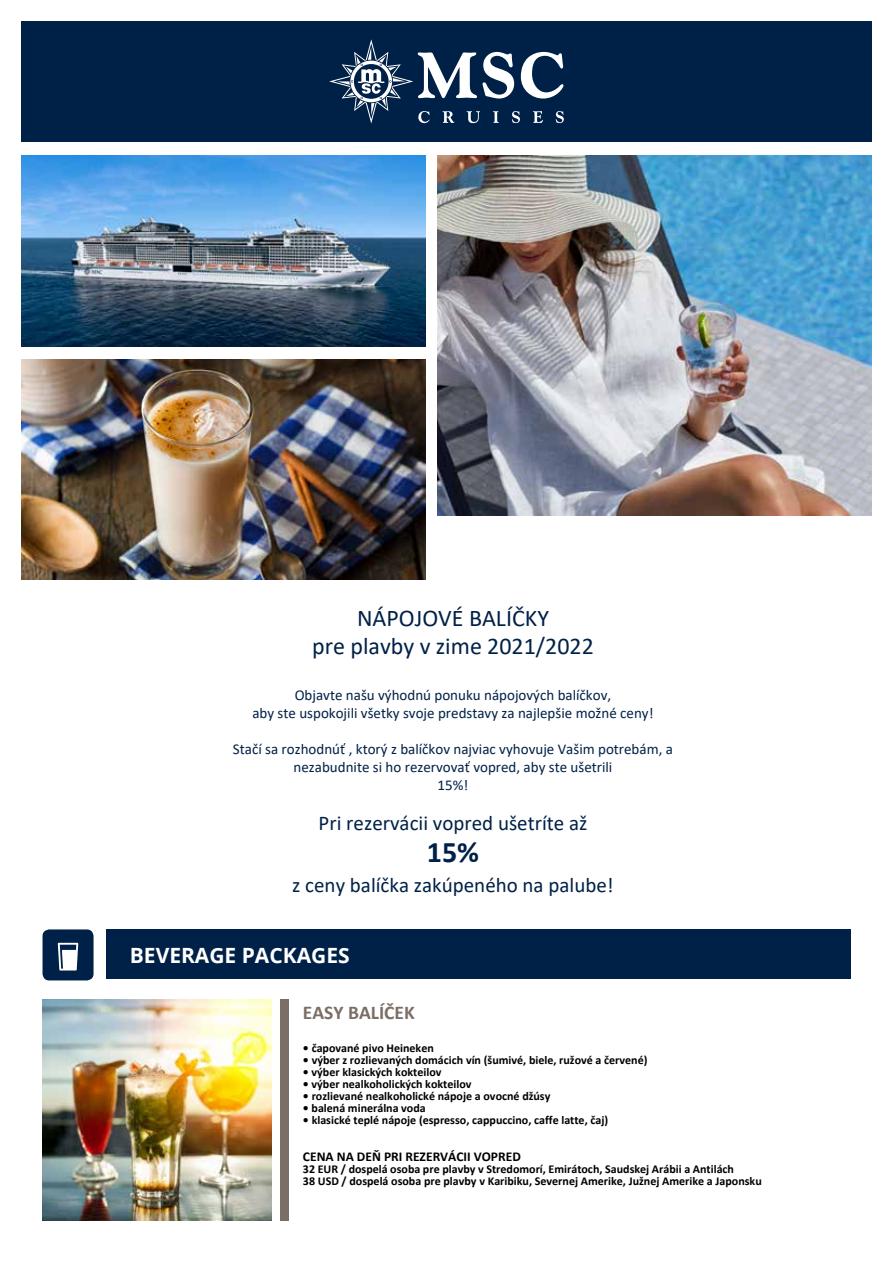
<style>
.page{position:relative;width:893px;height:1263px;background:#fff}
.page>*{position:absolute;margin:0;border:0;box-sizing:border-box;transform-origin:0 0}
.t1{font:700 30px "Calibri";color:#002147}
.t2{font:24px/28.8px "Calibri";color:#002147;text-align:center}
.t3{font:21px "Calibri";color:#002147}
.t4{font:700 21px "Open Sans";color:#fff}
.t5{font:700 19.5px "Calibri";color:#7a6e66}
.t6{font:15px/18px "Calibri";color:#002147;text-align:center}
.t7{font:700 13.5px "Calibri";color:#000}
.t8{font:700 12px/11.9px "Calibri";color:#000}
</style>
<div class="page">
<img style="left:438px;top:156px;width:434px;height:359px">
<img style="left:21px;top:359px;width:404px;height:220px">
<div style="left:21px;top:21px;width:851px;height:121px;background:#002147"></div>
<svg style="left:329px;top:39px;width:235px;height:85px"></svg>
<div style="left:103px;top:930px;width:747px;height:49px;background:#002147"></div>
<div style="left:43px;top:922px;width:63px;height:66px;background:#fff"></div>
<div style="left:43px;top:929px;width:51px;height:51px;background:#002147;border-radius:7px"></div>
<svg style="left:58px;top:943px;width:20px;height:27px"></svg>
<div style="left:280px;top:999px;width:8px;height:221px;background:#7a6e66"></div>
<img style="left:43px;top:999px;width:228px;height:221px">
<img style="left:21px;top:156px;width:404px;height:190px">
<h2 class="t2" style="left:312px;top:603px;width:283px">NÁPOJOVÉ BALÍČKY<br>pre plavby v zime 2021/2022</h2>
<p class="t6" style="left:252px;top:685px;width:403px">Objavte našu výhodnú ponuku nápojových balíčkov,<br>aby ste uspokojili všetky svoje predstavy za najlepšie možné ceny!</p>
<p class="t6" style="left:233px;top:739px;width:442px">Stačí sa rozhodnúť , ktorý z balíčkov najviac vyhovuje Vašim potrebám, a nezabudnite si ho rezervovať vopred, aby ste ušetrili<br>15%!</p>
<h3 class="t3" style="left:318px;top:809px;width:271px">Pri rezervácii vopred ušetríte až</h3>
<h1 class="t1" style="left:427px;top:831px;width:54px">15%</h1>
<h3 class="t3" style="left:292px;top:870px;width:323px">z ceny balíčka zakúpeného na palube!</h3>
<h3 class="t4" style="left:130px;top:940px;width:221px">BEVERAGE PACKAGES</h3>
<h3 class="t5" style="left:303px;top:998px;width:113px">EASY BALÍČEK</h3>
<p class="t8" style="left:303px;top:1042px;width:132px">• čapované pivo Heineken</p>
<p class="t8" style="left:303px;top:1054px;width:346px">• výber z rozlievaných domácich vín (šumivé, biele, ružové a červené)</p>
<p class="t8" style="left:303px;top:1066px;width:140px">• výber klasických kokteilov</p>
<p class="t8" style="left:303px;top:1078px;width:170px">• výber nealkoholických kokteilov</p>
<p class="t8" style="left:303px;top:1090px;width:249px">• rozlievané nealkoholické nápoje a ovocné džúsy</p>
<p class="t8" style="left:303px;top:1102px;width:124px">• balená minerálna voda</p>
<p class="t8" style="left:303px;top:1114px;width:307px">• klasické teplé nápoje (espresso, cappuccino, caffe latte, čaj)</p>
<p class="t7" style="left:303px;top:1147px;width:219px">CENA NA DEŇ PRI REZERVÁCII VOPRED</p>
<p class="t8" style="left:303px;top:1163px;width:460px">32 EUR / dospelá osoba pre plavby v Stredomorí, Emirátoch, Saudskej Arábii a Antilách<br>38 USD / dospelá osoba pre plavby v Karibiku, Severnej Amerike, Južnej Amerike a Japonsku</p>
</div>
